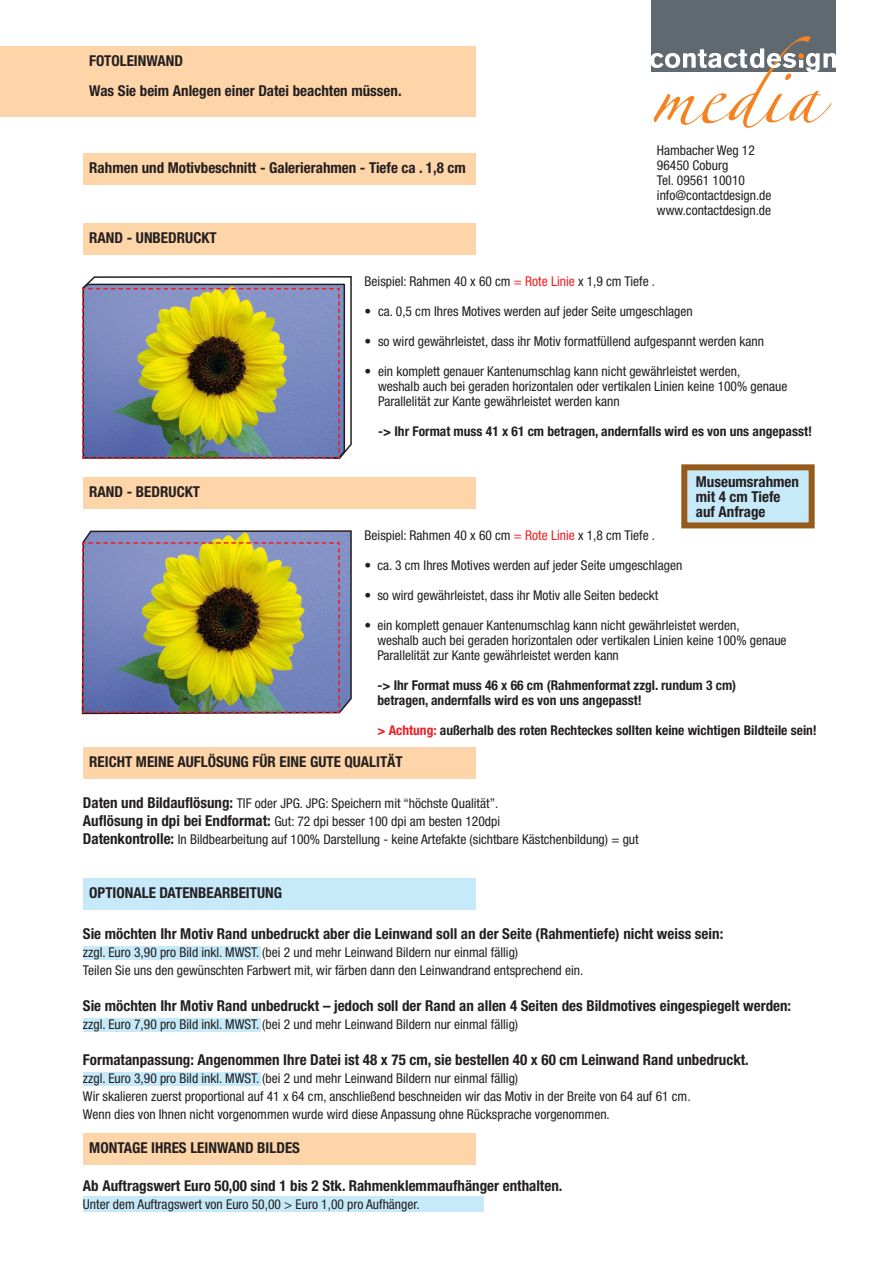
<style>
.page{position:relative;width:893px;height:1263px;background:#fff}
.page>*{position:absolute;margin:0;border:0;box-sizing:border-box;transform-origin:0 0}
.t1{font:132px "Linotype Zapfino One";color:#f58220}
.t2{font:700 condensed 15px/15px "Helvetica Neue";color:#231f20}
.t3{font:condensed 13.5px/15px "Helvetica Neue LT Std";color:#231f20}
.t4{font:700 condensed 13.5px/15px "Helvetica Neue";color:#231f20}
.s1{color:#ee1d23}
.s2{font-family:"Helvetica Neue";font-weight:700;font-size:15px}
</style>
<div class="page">
<div style="left:681px;top:464px;width:134px;height:64px;background:#c6eafa;border:6px solid #965b1a"></div>
<div style="left:83px;top:1196px;width:401px;height:15px;background:#c6eafa"></div>
<div style="left:83px;top:946px;width:178px;height:13px;background:#c6eafa"></div>
<div style="left:83px;top:1018px;width:178px;height:13px;background:#c6eafa"></div>
<div style="left:83px;top:1072px;width:178px;height:13px;background:#c6eafa"></div>
<div style="left:651px;top:0;width:184px;height:71px;background:#5f696f"></div>
<svg style="left:651px;top:48px;width:185px;height:24px"></svg>
<div style="left:0;top:47px;width:475px;height:70px;background:#fdd5a8"></div>
<div style="left:83px;top:153px;width:392px;height:32px;background:#fdd5a8"></div>
<svg style="left:87px;top:276px;width:265px;height:184px"></svg>
<div style="left:83px;top:223px;width:392px;height:31px;background:#fdd5a8"></div>
<svg style="left:83px;top:283px;width:263px;height:176px;background:#767d98"></svg>
<img style="left:82px;top:287px;width:258px;height:172px">
<svg style="left:82px;top:530px;width:270px;height:185px;background:#858faf"></svg>
<div style="left:83px;top:477px;width:392px;height:32px;background:#fdd5a8"></div>
<div style="left:83px;top:1133px;width:392px;height:31px;background:#fdd5a8"></div>
<div style="left:83px;top:747px;width:392px;height:31px;background:#fdd5a8"></div>
<div style="left:83px;top:878px;width:392px;height:31px;background:#c6eafa"></div>
<img style="left:81px;top:541px;width:259px;height:173px">
<p class="t2" style="left:89px;top:45px;width:314px;line-height:30px">FOTOLEINWAND<br>Was Sie beim Anlegen einer Datei beachten müssen.</p>
<p class="t2" style="left:89px;top:160px;width:378px">Rahmen und Motivbeschnitt - Galerierahmen - Tiefe ca . 1,8 cm</p>
<p class="t2" style="left:89px;top:230px;width:129px">RAND - UNBEDRUCKT</p>
<h1 class="t1" style="left:649px;top:-1px;width:169px">media</h1>
<p class="t3" style="left:657px;top:143px;width:116px">Hambacher Weg 12<br>96450 Coburg<br>Tel. 09561 10010 info@contactdesign.de www.contactdesign.de</p>
<p class="t2" style="left:89px;top:484px;width:112px">RAND - BEDRUCKT</p>
<p class="t3" style="left:365px;top:273px;width:292px">Beispiel: Rahmen 40 x 60 cm <span class="s1">= Rote Linie</span> x 1,9 cm Tiefe .</p>
<p class="t3" style="left:365px;top:303px;width:330px">• ca. 0,5 cm Ihres Motives werden auf jeder Seite umgeschlagen</p>
<p class="t3" style="left:365px;top:333px;width:401px">• so wird gewährleistet, dass ihr Motiv formatfüllend aufgespannt werden kann</p>
<p class="t3" style="left:378px;top:363px;width:411px;text-indent:-14px">• ein komplett genauer Kantenumschlag kann nicht gewährleistet werden,<br>weshalb auch bei geraden horizontalen oder vertikalen Linien keine 100% genaue<br>Parallelität zur Kante gewährleistet werden kann</p>
<p class="t4" style="left:378px;top:423px;width:435px">-&gt; Ihr Format muss 41 x 61 cm betragen, andernfalls wird es von uns angepasst!</p>
<p class="t2" style="left:696px;top:474px;width:105px">Museumsrahmen mit 4 cm Tiefe auf Anfrage</p>
<p class="t3" style="left:365px;top:528px;width:292px">Beispiel: Rahmen 40 x 60 cm <span class="s1">= Rote Linie</span> x 1,8 cm Tiefe .</p>
<p class="t3" style="left:365px;top:558px;width:319px">• ca. 3 cm Ihres Motives werden auf jeder Seite umgeschlagen</p>
<p class="t3" style="left:365px;top:588px;width:295px">• so wird gewährleistet, dass ihr Motiv alle Seiten bedeckt</p>
<p class="t3" style="left:377px;top:618px;width:411px;text-indent:-13px">• ein komplett genauer Kantenumschlag kann nicht gewährleistet werden,<br>weshalb auch bei geraden horizontalen oder vertikalen Linien keine 100% genaue<br>Parallelität zur Kante gewährleistet werden kann</p>
<p class="t4" style="left:377px;top:677px;width:360px">-&gt; Ihr Format muss 46 x 66 cm (Rahmenformat zzgl. rundum 3 cm) betragen, andernfalls wird es von uns angepasst!</p>
<p class="t4" style="left:377px;top:722px;width:441px"><span class="s1">&gt; Achtung:</span> außerhalb des roten Rechteckes sollten keine wichtigen Bildteile sein!</p>
<p class="t2" style="left:89px;top:754px;width:315px">REICHT MEINE AUFLÖSUNG FÜR EINE GUTE QUALITÄT</p>
<p class="t3" style="left:83px;top:794px;width:557px;line-height:18px"><span class="s2">Daten und Bildauflösung:</span> TIF oder JPG. JPG: Speichern mit “höchste Qualität”.<br><span class="s2">Auflösung in dpi bei Endformat:</span> Gut: 72 dpi besser 100 dpi am besten 120dpi<br><span class="s2">Datenkontrolle:</span> In Bildbearbeitung auf 100% Darstellung - keine Artefakte (sichtbare Kästchenbildung) = gut</p>
<p class="t2" style="left:89px;top:885px;width:194px">OPTIONALE DATENBEARBEITUNG</p>
<p class="t2" style="left:83px;top:926px;width:642px">Sie möchten Ihr Motiv Rand unbedruckt aber die Leinwand soll an der Seite (Rahmentiefe) nicht weiss sein:</p>
<p class="t3" style="left:83px;top:943px;width:502px;line-height:18px">zzgl. Euro 3,90 pro Bild inkl. MWST. (bei 2 und mehr Leinwand Bildern nur einmal fällig)<br>Teilen Sie uns den gewünschten Farbwert mit, wir färben dann den Leinwandrand entsprechend ein.</p>
<p class="t2" style="left:83px;top:998px;width:710px">Sie möchten Ihr Motiv Rand unbedruckt – jedoch soll der Rand an allen 4 Seiten des Bildmotives eingespiegelt werden:</p>
<p class="t3" style="left:83px;top:1016px;width:437px">zzgl. Euro 7,90 pro Bild inkl. MWST. (bei 2 und mehr Leinwand Bildern nur einmal fällig)</p>
<p class="t2" style="left:83px;top:1052px;width:667px">Formatanpassung: Angenommen Ihre Datei ist 48 x 75 cm, sie bestellen 40 x 60 cm Leinwand Rand unbedruckt.</p>
<p class="t3" style="left:83px;top:1069px;width:609px;line-height:18px">zzgl. Euro 3,90 pro Bild inkl. MWST. (bei 2 und mehr Leinwand Bildern nur einmal fällig)<br>Wir skalieren zuerst proportional auf 41 x 64 cm, anschließend beschneiden wir das Motiv in der Breite von 64 auf 61 cm.<br>Wenn dies von Ihnen nicht vorgenommen wurde wird diese Anpassung ohne Rücksprache vorgenommen.</p>
<p class="t2" style="left:89px;top:1140px;width:212px">MONTAGE IHRES LEINWAND BILDES</p>
<p class="t2" style="left:83px;top:1178px;width:481px">Ab Auftragswert Euro 50,00 sind 1 bis 2 Stk. Rahmenklemmaufhänger enthalten.</p>
<p class="t3" style="left:83px;top:1196px;width:338px">Unter dem Auftragswert von Euro 50,00 &gt; Euro 1,00 pro Aufhänger.</p>
</div>
